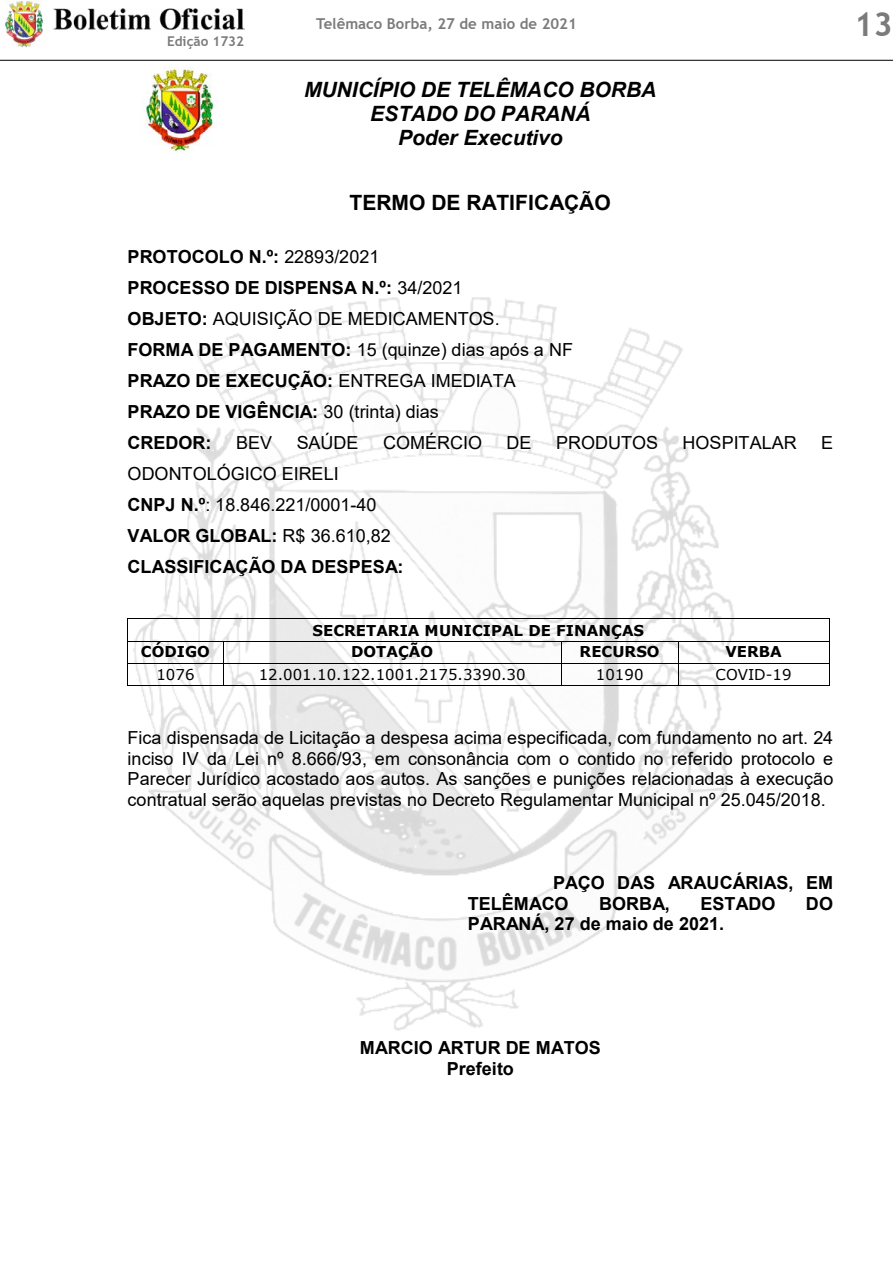
<style>
.page{position:relative;width:893px;height:1263px;background:#fff}
.page>*{position:absolute;margin:0;border:0;box-sizing:border-box;transform-origin:0 0}
.t1{font:700 33px "Trebuchet MS";color:#7c7b7b}
.t2{font:italic 700 21px/24.2px "Arial";letter-spacing:-.005em;color:#000;text-align:center}
.t3{font:700 21px "Arial";letter-spacing:-.005em;color:#000}
.t4{font:18px/31px "Arial";color:#000}
.t5{font:700 18px/31px "Arial";color:#000}
.t6{font:700 15px "Verdana";color:#000}
.t7{font:15px "Verdana";letter-spacing:.005em;color:#000}
.t8{font:700 15px "Trebuchet MS";color:#7c7b7b}
.t9{font:700 13.5px "Trebuchet MS";color:#7c7b7b}
.s1{font-weight:400}
.s2{font-weight:700}
</style>
<div class="page">
<img style="left:5px;top:1px;width:38px;height:46px">
<img style="left:53px;top:8px;width:191px;height:21px">
<hr style="left:0;top:60px;width:893px;height:1px;background:#000">
<img style="left:127px;top:297px;width:656px;height:734px">
<img style="left:142px;top:66px;width:73px;height:86px">
<hr style="left:128px;top:619px;width:701px;height:1px;background:#000">
<hr style="left:128px;top:641px;width:95px;height:1px;background:#000">
<hr style="left:224px;top:641px;width:337px;height:1px;background:#000">
<hr style="left:562px;top:641px;width:116px;height:1px;background:#000">
<hr style="left:679px;top:641px;width:150px;height:1px;background:#000">
<hr style="left:128px;top:663px;width:95px;height:1px;background:#000">
<hr style="left:224px;top:663px;width:337px;height:1px;background:#000">
<hr style="left:562px;top:663px;width:116px;height:1px;background:#000">
<hr style="left:679px;top:663px;width:150px;height:1px;background:#000">
<svg style="left:127px;top:619px;width:1px;height:67px"></svg>
<hr style="left:128px;top:685px;width:95px;height:1px;background:#000">
<svg style="left:223px;top:641px;width:1px;height:45px"></svg>
<hr style="left:224px;top:685px;width:337px;height:1px;background:#000">
<svg style="left:561px;top:641px;width:1px;height:45px"></svg>
<hr style="left:562px;top:685px;width:116px;height:1px;background:#000">
<svg style="left:678px;top:641px;width:1px;height:45px"></svg>
<hr style="left:679px;top:685px;width:150px;height:1px;background:#000">
<svg style="left:829px;top:619px;width:1px;height:67px"></svg>
<p class="t9" style="left:167px;top:33px;width:79px">Edição 1732</p>
<p class="t8" style="left:316px;top:14px;width:262px">Telêmaco Borba, 27 de maio de 2021</p>
<h1 class="t1" style="left:854px;top:3px;width:40px">13</h1>
<p class="t2" style="left:304px;top:78px;width:354px">MUNICÍPIO DE TELÊMACO BORBA<br>ESTADO DO PARANÁ<br>Poder Executivo</p>
<p class="t3" style="left:350px;top:188px;width:263px">TERMO DE RATIFICAÇÃO</p>
<p class="t5" style="left:128px;top:241px;width:447px">PROTOCOLO N.º: <span class="s1">22893/2021<br></span>PROCESSO DE DISPENSA N.º: <span class="s1">34/2021<br></span>OBJETO: <span class="s1">AQUISIÇÃO DE MEDICAMENTOS.<br></span>FORMA DE PAGAMENTO: <span class="s1">15 (quinze) dias após a NF<br></span>PRAZO DE EXECUÇÃO: <span class="s1">ENTREGA IMEDIATA<br></span>PRAZO DE VIGÊNCIA: <span class="s1">30 (trinta) dias<br></span>CREDOR:</p>
<p class="t4" style="left:236px;top:427px;width:38px">BEV</p>
<p class="t4" style="left:297px;top:427px;width:63px">SAÚDE</p>
<p class="t4" style="left:383px;top:427px;width:100px">COMÉRCIO</p>
<p class="t4" style="left:507px;top:427px;width:26px">DE</p>
<p class="t4" style="left:556px;top:427px;width:104px">PRODUTOS</p>
<p class="t4" style="left:683px;top:427px;width:116px">HOSPITALAR</p>
<p class="t4" style="left:821px;top:427px;width:14px">E</p>
<p class="t4" style="left:128px;top:458px;width:277px">ODONTOLÓGICO EIRELI<br><span class="s2">CNPJ N.º</span>: 18.846.221/0001-40<br><span class="s2">VALOR GLOBAL:</span> R$ 36.610,82<br><span class="s2">CLASSIFICAÇÃO DA DESPESA:</span></p>
<p class="t6" style="left:312px;top:620px;width:333px">SECRETARIA MUNICIPAL DE FINANÇAS</p>
<p class="t6" style="left:141px;top:640px;width:70px">CÓDIGO</p>
<p class="t6" style="left:351px;top:640px;width:84px">DOTAÇÃO</p>
<p class="t6" style="left:580px;top:640px;width:82px">RECURSO</p>
<p class="t6" style="left:725px;top:640px;width:58px">VERBA</p>
<p class="t7" style="left:156px;top:664px;width:40px">1076</p>
<p class="t7" style="left:259px;top:664px;width:268px">12.001.10.122.1001.2175.3390.30</p>
<p class="t7" style="left:596px;top:664px;width:49px">10190</p>
<p class="t7" style="left:716px;top:664px;width:78px">COVID-19</p>
<p class="t4" style="left:128px;top:727px;width:707px;line-height:20.7px;text-align:justify">Fica dispensada de Licitação a despesa acima especificada, com fundamento no art. 24 inciso IV da Lei nº 8.666/93, em consonância com o contido no referido protocolo e Parecer Jurídico acostado aos autos. As sanções e punições relacionadas à execução contratual serão aquelas previstas no Decreto Regulamentar Municipal nº 25.045/2018.</p>
<p class="t5" style="left:468px;top:872px;width:367px;line-height:20.7px;text-indent:85px">PAÇO DAS ARAUCÁRIAS, EM<br>TELÊMACO</p>
<p class="t5" style="left:599px;top:888px;width:72px">BORBA,</p>
<p class="t5" style="left:700px;top:888px;width:77px">ESTADO</p>
<p class="t5" style="left:806px;top:888px;width:29px">DO</p>
<p class="t5" style="left:468px;top:908px;width:258px">PARANÁ, 27 de maio de 2021.</p>
<p class="t5" style="left:360px;top:1038px;width:242px;line-height:20.7px;text-align:center">MARCIO ARTUR DE MATOS<br>Prefeito</p>
</div>
